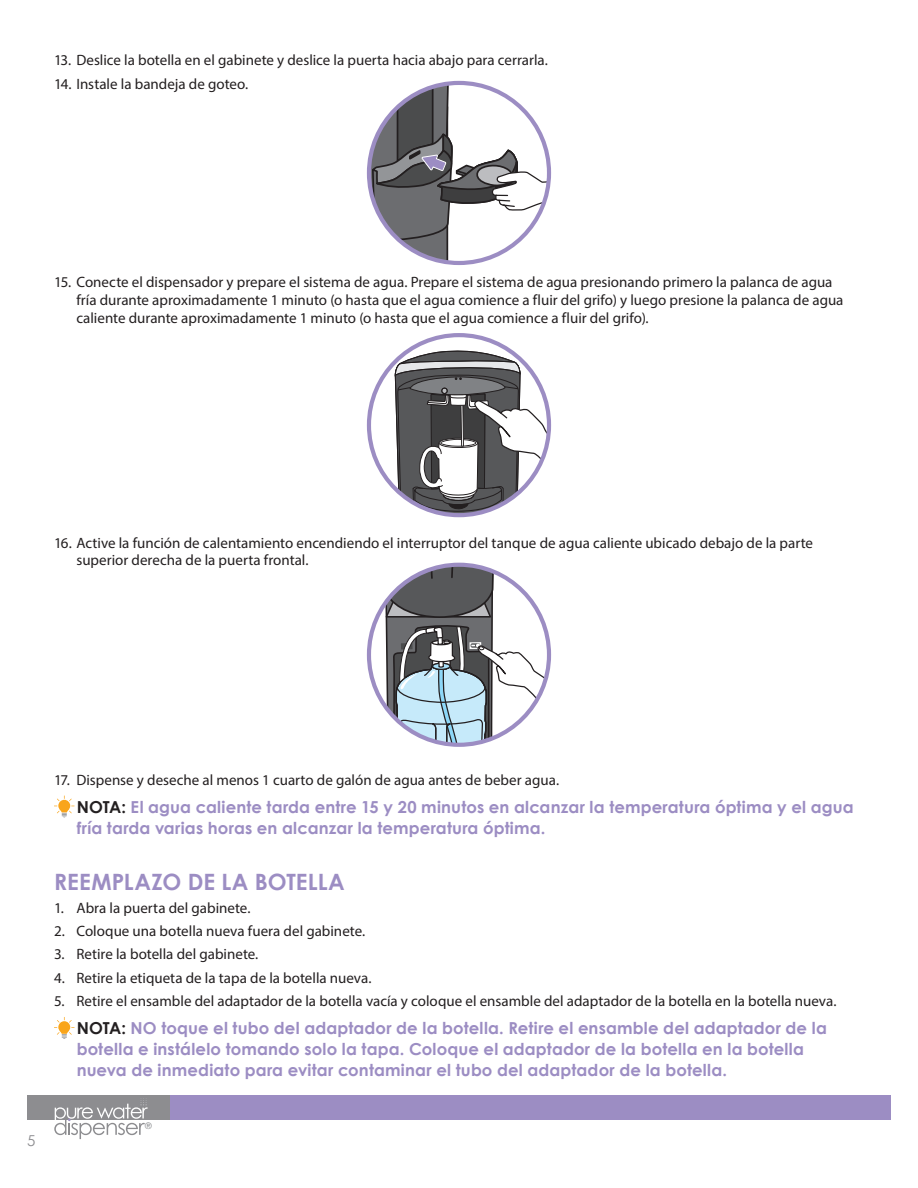
<style>
.page{position:relative;width:918px;height:1188px;background:#fff}
.page>*{position:absolute;margin:0;border:0;box-sizing:border-box;transform-origin:0 0}
.Warning{font:700 22.5px "Century Gothic";letter-spacing:.005em;color:#9c8dc3}
.Warning-2{font:700 16.5px/21px "Century Gothic";letter-spacing:.01em;color:#9c8dc3}
.t1{font:15px/18px "Myriad Pro";color:#231f20}
.t2{font:15px "Century Gothic";color:#8d8d90}
.t3{font:9px "Helvetica Neue";color:#8a8c8f}
.s1{color:#231f20}
</style>
<div class="page">
<div style="left:28px;top:1095px;width:863px;height:25px;background:#8d8d90"></div>
<div style="left:171px;top:1095px;width:720px;height:25px;background:#9c8dc3"></div>
<svg style="left:54px;top:1098px;width:94px;height:41px"></svg>
<svg style="left:369px;top:83px;width:180px;height:180px"></svg>
<svg style="left:394px;top:335px;width:155px;height:180px"></svg>
<div style="left:367px;top:333px;width:184px;height:184px;border:4px solid #9c8dc3;border-radius:50%"></div>
<svg style="left:380px;top:565px;width:169px;height:180px"></svg>
<div style="left:367px;top:563px;width:184px;height:184px;border:4px solid #9c8dc3;border-radius:50%"></div>
<svg style="left:54px;top:796px;width:21px;height:22px"></svg>
<svg style="left:54px;top:1017px;width:21px;height:22px"></svg>
<p class="t1" style="left:54px;top:51px;width:495px">13. Deslice la botella en el gabinete y deslice la puerta hacia abajo para cerrarla.</p>
<p class="t1" style="left:54px;top:74px;width:196px">14. Instale la bandeja de goteo.</p>
<p class="t1" style="left:76px;top:272px;width:769px;text-indent:-22px">15. Conecte el dispensador y prepare el sistema de agua. Prepare el sistema de agua presionando primero la palanca de agua fría durante aproximadamente 1 minuto (o hasta que el agua comience a fluir del grifo) y luego presione la palanca de agua caliente durante aproximadamente 1 minuto (o hasta que el agua comience a fluir del grifo).</p>
<p class="t1" style="left:76px;top:535px;width:738px;line-height:16.5px;text-indent:-22px">16. Active la función de calentamiento encendiendo el interruptor del tanque de agua caliente ubicado debajo de la parte superior derecha de la puerta frontal.</p>
<p class="t2" style="left:27px;top:1132px;width:10px">5</p>
<p class="t1" style="left:54px;top:771px;width:507px">17. Dispense y deseche al menos 1 cuarto de galón de agua antes de beber agua.</p>
<p class="Warning-2" style="left:77px;top:796px;width:779px"><span class="s1">NOTA:</span> El agua caliente tarda entre 15 y 20 minutos en alcanzar la temperatura óptima y el agua fría tarda varias horas en alcanzar la temperatura óptima.</p>
<p class="Warning" style="left:54px;top:867px;width:292px">REEMPLAZO DE LA BOTELLA</p>
<p class="t1" style="left:54px;top:898px;width:198px">1. Abra la puerta del gabinete.</p>
<p class="t1" style="left:54px;top:922px;width:313px">2. Coloque una botella nueva fuera del gabinete.</p>
<p class="t1" style="left:54px;top:945px;width:206px">3. Retire la botella del gabinete.</p>
<p class="t1" style="left:54px;top:968px;width:319px">4. Retire la etiqueta de la tapa de la botella nueva.</p>
<p class="t1" style="left:54px;top:992px;width:784px">5. Retire el ensamble del adaptador de la botella vacía y coloque el ensamble del adaptador de la botella en la botella nueva.</p>
<p class="Warning-2" style="left:77px;top:1017px;width:752px"><span class="s1">NOTA:</span> NO toque el tubo del adaptador de la botella. Retire el ensamble del adaptador de la botella e instálelo tomando solo la tapa. Coloque el adaptador de la botella en la botella nueva de inmediato para evitar contaminar el tubo del adaptador de la botella.</p>
<p class="t3" style="left:145px;top:1119px;width:9px">®</p>
</div>
